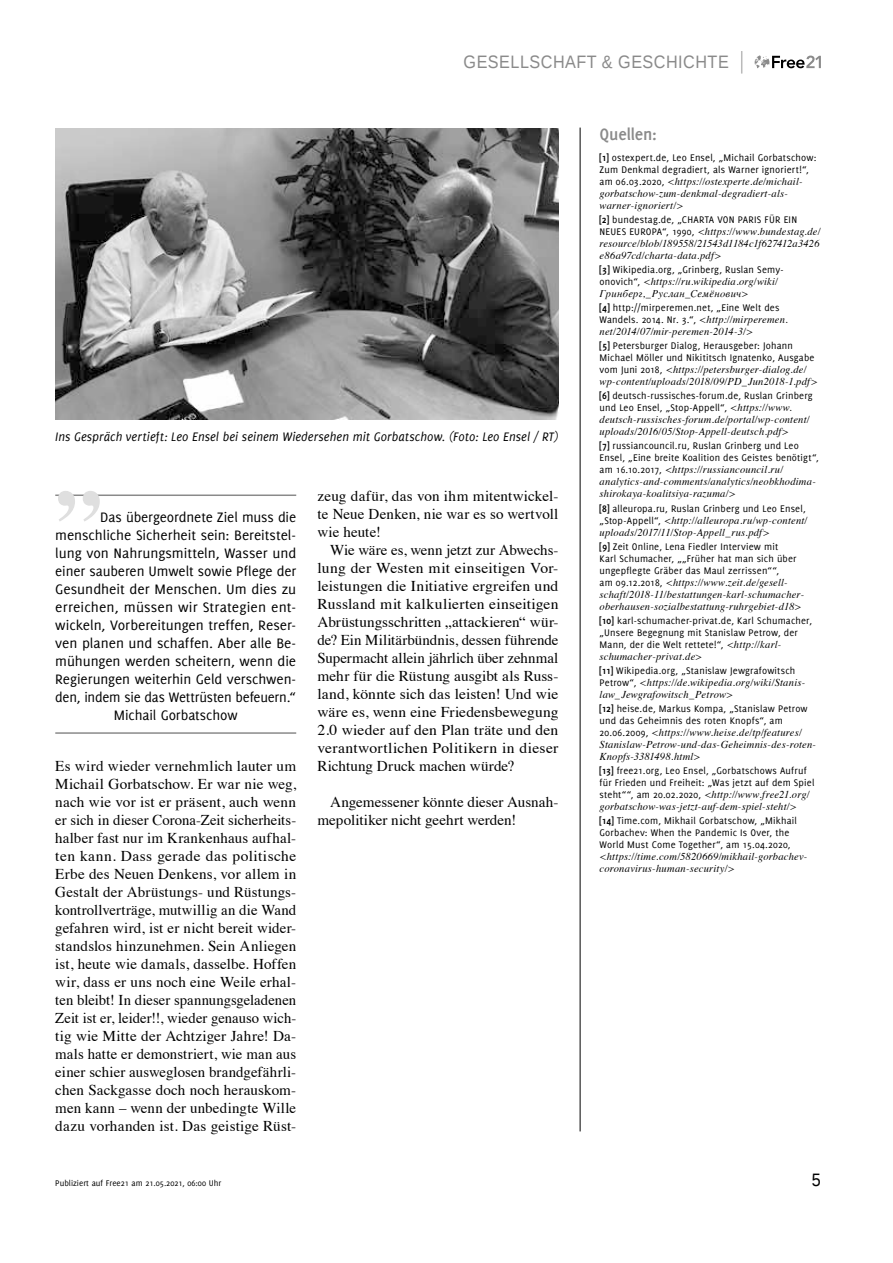
<style>
.page{position:relative;width:893px;height:1263px;background:#fff}
.page>*{position:absolute;margin:0;border:0;box-sizing:border-box;transform-origin:0 0}
.t1{font:700 91.5px "Times";color:#dfdfdf}
.t2{font:18px "Liberation Sans";letter-spacing:.03em;color:#8a8a8a;scale:.9 1}
.t3{font:700 18px "Delicious";letter-spacing:-.01em;color:#8a8a8a}
.t4{font:18px "Liberation Sans";color:#000;scale:.9 1}
.t5{font:15px/18px "Times";letter-spacing:.005em;color:#000;text-align:justify}
.t6{font:15px "Delicious";letter-spacing:-.005em;color:#000}
.t7{font:15px "Delicious";letter-spacing:-.005em;color:#000;scale:1.04 1}
.t8{font:italic 13.5px "Delicious";letter-spacing:.005em;color:#000}
.t9{font:italic 10.5px/12px "Times";letter-spacing:.02em;color:#000}
.t10{font:10.5px/12px "Delicious";letter-spacing:.015em;color:#000}
.t11{font:9px "Delicious";color:#000}
.s1{font-weight:700}
.s2{font-family:"Delicious";font-style:normal}
.s3{font-family:"Times";font-style:italic}
</style>
<div class="page">
<svg style="left:755px;top:55px;width:66px;height:13px"></svg>
<svg style="left:741px;top:51px;width:1px;height:23px"></svg>
<hr style="left:55px;top:494px;width:241px;height:2px;background:#8a8a8a">
<hr style="left:55px;top:732px;width:241px;height:2px;background:#8a8a8a">
<img style="left:55px;top:129px;width:503px;height:290px">
<hr style="left:580px;top:128px;width:1px;height:1003px;background:#000">
<p class="t2" style="left:464px;top:52px;width:296px">GESELLSCHAFT &amp; GESCHICHTE</p>
<p class="t8" style="left:55px;top:429px;width:505px">Ins Gespräch vertieft: Leo Ensel bei seinem Wiedersehen mit Gorbatschow. (Foto: Leo Ensel / RT)</p>
<h1 class="t1" style="left:55px;top:386px;width:48px">„</h1>
<p class="t6" style="left:100px;top:508px;width:198px">Das übergeordnete Ziel muss die</p>
<p class="t6" style="left:55px;top:526px;width:242px">menschliche Sicherheit sein: Bereitstel-</p>
<p class="t6" style="left:55px;top:544px;width:242px">lung von Nahrungsmitteln, Wasser und</p>
<p class="t6" style="left:55px;top:562px;width:242px">einer sauberen Umwelt sowie Pflege der</p>
<p class="t6" style="left:55px;top:580px;width:242px">Gesundheit der Menschen. Um dies zu</p>
<p class="t7" style="left:55px;top:598px;width:233px">erreichen, müssen wir Strategien ent-</p>
<p class="t6" style="left:55px;top:616px;width:242px">wickeln, Vorbereitungen treffen, Reser-</p>
<p class="t6" style="left:55px;top:634px;width:242px">ven planen und schaffen. Aber alle Be-</p>
<p class="t6" style="left:55px;top:652px;width:242px">mühungen werden scheitern, wenn die</p>
<p class="t6" style="left:55px;top:670px;width:242px">Regierungen weiterhin Geld verschwen-</p>
<p class="t6" style="left:55px;top:688px;width:242px">den, indem sie das Wettrüsten befeuern.“</p>
<p class="t6" style="left:114px;top:706px;width:125px">Michail Gorbatschow</p>
<p class="t5" style="left:55px;top:756px;width:242px">Es wird wieder vernehmlich lauter um Michail Gorbatschow. Er war nie weg, nach wie vor ist er präsent, auch wenn er sich in dieser Corona-Zeit sicherheits&shy;halber fast nur im Krankenhaus aufhal&shy;ten kann. Dass gerade das politische Erbe des Neuen Denkens, vor allem in Gestalt der Abrüstungs- und Rüstungs&shy;kontrollverträge, mutwillig an die Wand gefahren wird, ist er nicht bereit wider&shy;standslos hinzunehmen. Sein Anliegen ist, heute wie damals, dasselbe. Hoffen wir, dass er uns noch eine Weile erhal&shy;ten bleibt! In dieser spannungsgeladenen Zeit ist er, leider!!, wieder genauso wich&shy;tig wie Mitte der Achtziger Jahre! Da&shy;mals hatte er demonstriert, wie man aus einer schier ausweglosen brandgefährli&shy;chen Sackgasse doch noch herauskom&shy;men kann – wenn der unbedingte Wille dazu vorhanden ist. Das geistige Rüst-</p>
<p class="t5" style="left:317px;top:486px;width:242px">zeug dafür, das von ihm mitentwickel&shy;te Neue Denken, nie war es so wertvoll wie heute!</p>
<p class="t5" style="left:317px;top:540px;width:242px;text-indent:13px">Wie wäre es, wenn jetzt zur Abwechs&shy;lung der Westen mit einseitigen Vor&shy;leistungen die Initiative ergreifen und Russland mit kalkulierten einseitigen Abrüstungsschritten „attackieren“ wür&shy;de? Ein Militärbündnis, dessen führende Supermacht allein jährlich über zehnmal mehr für die Rüstung ausgibt als Russ&shy;land, könnte sich das leisten! Und wie wäre es, wenn eine Friedensbewegung 2.0 wieder auf den Plan träte und den verantwortlichen Politikern in dieser Richtung Druck machen würde?</p>
<p class="t5" style="left:317px;top:792px;width:242px;text-indent:13px">Angemessener könnte dieser Ausnah&shy;mepolitiker nicht geehrt werden!</p>
<p class="t3" style="left:600px;top:124px;width:59px">Quellen:</p>
<p class="t10" style="left:600px;top:151px;width:218px"><span class="s1">[1]</span> ostexpert.de, Leo Ensel, „Michail Gorbatschow:<br>Zum Denkmal degradiert, als Warner ignoriert!“,</p>
<p class="t9" style="left:600px;top:174px;width:205px"><span class="s2">am 06.03.2020,</span> &lt;https://ostexperte.de/michail&shy;gorbatschow-zum-denkmal-degradiert-als&shy;warner-ignoriert/&gt;</p>
<p class="t10" style="left:600px;top:213px;width:199px"><span class="s1">[2]</span> bundestag.de, „CHARTA VON PARIS FÜR EIN</p>
<p class="t9" style="left:600px;top:225px;width:223px;text-align:justify"><span class="s2">NEUES EUROPA“, 1990,</span> &lt;https://www.bundestag.de/ resource/blob/189558/21543d1184c1f627412a3426 e86a97cd/charta-data.pdf&gt;</p>
<p class="t10" style="left:600px;top:263px;width:186px"><span class="s1">[3]</span> Wikipedia.org, „Grinberg, Ruslan Semy-</p>
<p class="t9" style="left:600px;top:275px;width:180px"><span class="s2">onovich“,</span> &lt;https://ru.wikipedia.org/wiki/<br>Гринберг,_Руслан_Семёнович&gt;</p>
<p class="t10" style="left:600px;top:301px;width:190px"><span class="s1">[4]</span> http://mirperemen.net, „Eine Welt des<br>Wandels. 2014. Nr. 3.“, <span class="s3">&lt;http://mirperemen.</span></p>
<p class="t9" style="left:600px;top:325px;width:155px">net/2014/07/mir-peremen-2014-3/&gt;</p>
<p class="t10" style="left:600px;top:340px;width:216px"><span class="s1">[5]</span> Petersburger Dialog, Herausgeber: Johann<br>Michael Möller und Nikititsch Ignatenko, Ausgabe</p>
<p class="t9" style="left:600px;top:363px;width:220px"><span class="s2">vom Juni 2018,</span> &lt;https://petersburger-dialog.de/ wp-content/uploads/2018/09/PD_Jun2018-1.pdf&gt;</p>
<p class="t10" style="left:600px;top:390px;width:215px"><span class="s1">[6]</span> deutsch-russisches-forum.de, Ruslan Grinberg und Leo Ensel, „Stop-Appell“, <span class="s3">&lt;https://www.</span></p>
<p class="t9" style="left:600px;top:413px;width:212px">deutsch-russisches-forum.de/portal/wp-content/ uploads/2016/05/Stop-Appell-deutsch.pdf&gt;</p>
<p class="t10" style="left:600px;top:440px;width:221px"><span class="s1">[7]</span> russiancouncil.ru, Ruslan Grinberg und Leo<br>Ensel, „Eine breite Koalition des Geistes benötigt“,</p>
<p class="t9" style="left:600px;top:463px;width:218px"><span class="s2">am 16.10.2017,</span> &lt;https://russiancouncil.ru/ analytics-and-comments/analytics/neobkhodima&shy;shirokaya-koalitsiya-razuma/&gt;</p>
<p class="t10" style="left:600px;top:502px;width:208px"><span class="s1">[8]</span> alleuropa.ru, Ruslan Grinberg und Leo Ensel,</p>
<p class="t9" style="left:600px;top:513px;width:209px"><span class="s2">„Stop-Appell“,</span> &lt;http://alleuropa.ru/wp-content/ uploads/2017/11/Stop-Appell_rus.pdf&gt;</p>
<p class="t10" style="left:600px;top:540px;width:198px"><span class="s1">[9]</span> Zeit Online, Lena Fiedler Interview mit<br>Karl Schumacher, „„Früher hat man sich über ungepflegte Gräber das Maul zerrissen““,</p>
<p class="t9" style="left:600px;top:575px;width:206px"><span class="s2">am 09.12.2018,</span> &lt;https://www.zeit.de/gesell&shy;schaft/2018-11/bestattungen-karl-schumacher&shy;oberhausen-sozialbestattung-ruhrgebiet-d18&gt;</p>
<p class="t10" style="left:600px;top:614px;width:214px"><span class="s1">[10]</span> karl-schumacher-privat.de, Karl Schumacher, „Unsere Begegnung mit Stanislaw Petrow, der<br>Mann, der die Welt rettete!“, <span class="s3">&lt;http://karl-</span></p>
<p class="t9" style="left:600px;top:650px;width:104px">schumacher-privat.de&gt;</p>
<p class="t10" style="left:600px;top:664px;width:197px"><span class="s1">[11]</span> Wikipedia.org, „Stanislaw Jewgrafowitsch</p>
<p class="t9" style="left:600px;top:676px;width:207px"><span class="s2">Petrow“,</span> &lt;https://de.wikipedia.org/wiki/Stanis&shy;law_Jewgrafowitsch_Petrow&gt;</p>
<p class="t10" style="left:600px;top:702px;width:210px"><span class="s1">[12]</span> heise.de, Markus Kompa, „Stanislaw Petrow und das Geheimnis des roten Knopfs“, am</p>
<p class="t9" style="left:600px;top:726px;width:218px"><span class="s2">20.06.2009,</span> &lt;https://www.heise.de/tp/features/<br>Stanislaw-Petrow-und-das-Geheimnis-des-roten-<br>Knopfs-3381498.html&gt;</p>
<p class="t10" style="left:600px;top:765px;width:216px"><span class="s1">[13]</span> free21.org, Leo Ensel, „Gorbatschows Aufruf für Frieden und Freiheit: „Was jetzt auf dem Spiel</p>
<p class="t9" style="left:600px;top:788px;width:212px"><span class="s2">steht““, am 20.02.2020,</span> &lt;http://www.free21.org/ gorbatschow-was-jetzt-auf-dem-spiel-steht/&gt;</p>
<p class="t10" style="left:600px;top:815px;width:199px"><span class="s1">[14]</span> Time.com, Mikhail Gorbatschow, „Mikhail<br>Gorbachev: When the Pandemic Is Over, the<br>World Must Come Together“, am 15.04.2020,</p>
<p class="t9" style="left:600px;top:850px;width:209px">&lt;https://time.com/5820669/mikhail-gorbachev&shy;coronavirus-human-security/&gt;</p>
<p class="t11" style="left:55px;top:1177px;width:168px">Publiziert auf Free21 am 21.05.2021, 06:00 Uhr</p>
<p class="t4" style="left:812px;top:1169px;width:12px">5</p>
</div>
